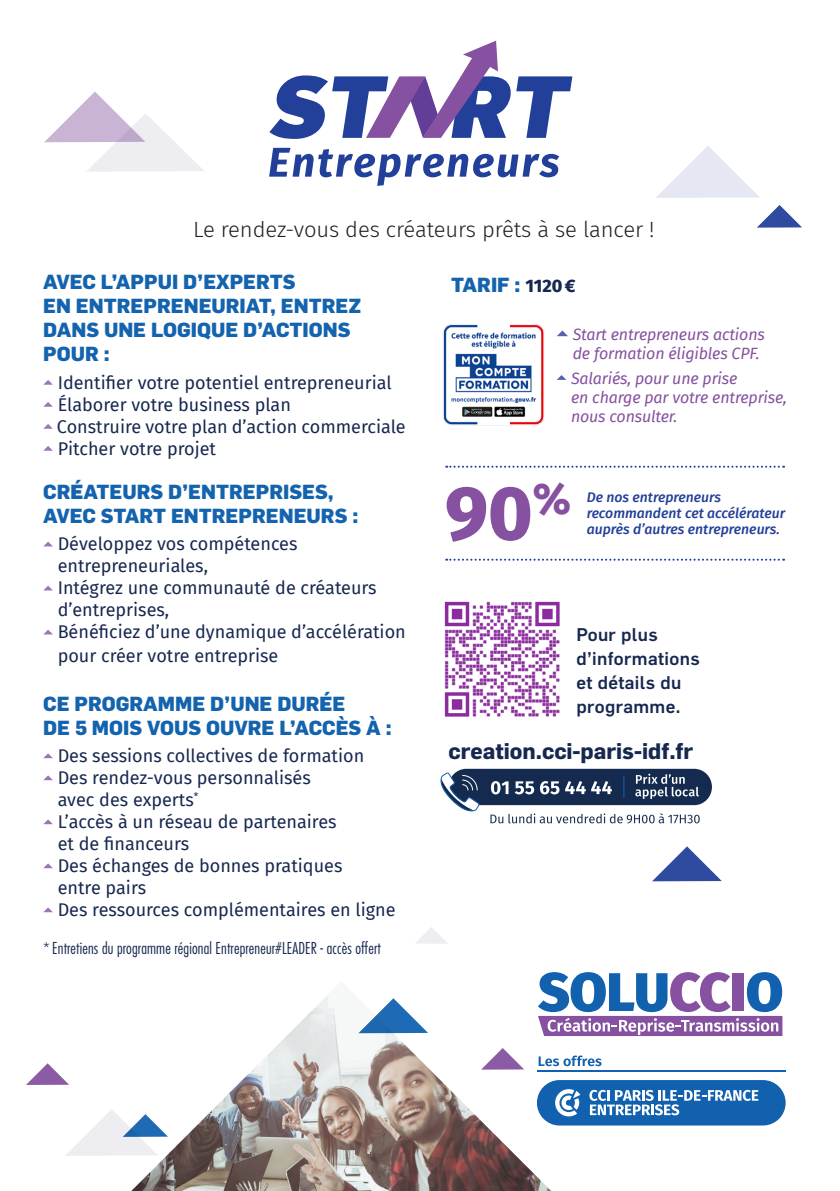
<style>
.page{position:relative;width:840px;height:1191px;background:#fff}
.page>*{position:absolute;margin:0;border:0;box-sizing:border-box;transform-origin:0 0}
.t1{font:800 76px "Fira Sans";color:#8551a0}
.t2{font:300 22px "Fira Sans";letter-spacing:-.005em;color:#231f20}
.t3{font:700 22px "Flama";color:#172850}
.t4{font:800 20px/24px "Flama";color:#1363ae}
.t5{font:18px/22px "Fira Sans";color:#172850}
.t6{font:500 18px/24px "Flama";letter-spacing:.02em;color:#172850}
.t7{font:italic 16px/19px "Fira Sans";letter-spacing:-.01em;color:#8551a0}
.t8{font:300 condensed 16px "Futura";letter-spacing:.01em;color:#172850}
.t9{font:italic 500 14px/16px "Fira Sans";color:#223f99}
.s1{font-family:"Fira Sans";font-size:18px;color:#172850}
</style>
<div class="page">
<img style="left:131px;top:995px;width:420px;height:196px">
<svg style="left:358px;top:998px;width:70px;height:35px"></svg>
<svg style="left:26px;top:1063px;width:43px;height:22px"></svg>
<svg style="left:481px;top:1048px;width:43px;height:21px"></svg>
<svg style="left:66px;top:1109px;width:102px;height:46px"></svg>
<svg style="left:43px;top:380px;width:10px;height:5px"></svg>
<svg style="left:43px;top:402px;width:10px;height:5px"></svg>
<svg style="left:43px;top:424px;width:10px;height:5px"></svg>
<svg style="left:43px;top:446px;width:10px;height:5px"></svg>
<svg style="left:44px;top:541px;width:9px;height:5px"></svg>
<svg style="left:44px;top:585px;width:9px;height:5px"></svg>
<svg style="left:44px;top:629px;width:9px;height:5px"></svg>
<svg style="left:43px;top:753px;width:10px;height:5px"></svg>
<svg style="left:43px;top:775px;width:10px;height:5px"></svg>
<svg style="left:43px;top:819px;width:10px;height:5px"></svg>
<svg style="left:43px;top:863px;width:10px;height:5px"></svg>
<svg style="left:43px;top:907px;width:10px;height:5px"></svg>
<svg style="left:557px;top:330px;width:10px;height:6px"></svg>
<svg style="left:557px;top:375px;width:9px;height:5px"></svg>
<svg style="left:416px;top:927px;width:31px;height:16px"></svg>
<svg style="left:537px;top:972px;width:245px;height:64px"></svg>
<svg style="left:538px;top:1055px;width:63px;height:11px"></svg>
<hr style="left:537px;top:1069px;width:248px;height:2px;background:#1161af">
<div style="left:536px;top:1080px;width:249px;height:45px;background:#1161af;border-radius:23px"></div>
<svg style="left:555px;top:1089px;width:25px;height:27px"></svg>
<svg style="left:589px;top:1089px;width:169px;height:26px"></svg>
<img style="left:444px;top:601px;width:116px;height:116px">
<div style="left:448px;top:769px;width:263px;height:36px;background:#152a4f;border-radius:18px"></div>
<svg style="left:635px;top:773px;width:63px;height:26px"></svg>
<svg style="left:623px;top:776px;width:1px;height:22px"></svg>
<svg style="left:490px;top:781px;width:18px;height:13px"></svg>
<svg style="left:514px;top:781px;width:97px;height:13px"></svg>
<svg style="left:440px;top:772px;width:39px;height:40px"></svg>
<svg style="left:490px;top:813px;width:208px;height:10px"></svg>
<img style="left:443px;top:324px;width:101px;height:102px">
<svg style="left:269px;top:148px;width:290px;height:38px"></svg>
<svg style="left:269px;top:41px;width:303px;height:98px"></svg>
<svg style="left:446px;top:466px;width:337px;height:2px"></svg>
<svg style="left:446px;top:558px;width:337px;height:2px"></svg>
<svg style="left:44px;top:91px;width:160px;height:81px"></svg>
<svg style="left:656px;top:146px;width:103px;height:52px"></svg>
<svg style="left:757px;top:205px;width:44px;height:23px"></svg>
<svg style="left:652px;top:846px;width:69px;height:35px"></svg>
<p class="t2" style="left:193px;top:214px;width:462px">Le rendez-vous des créateurs prêts à se lancer !</p>
<p class="t4" style="left:43px;top:269px;width:319px">AVEC L’APPUI D’EXPERTS<br>EN ENTREPRENEURIAT, ENTREZ<br>DANS UNE LOGIQUE D’ACTIONS<br>POUR :</p>
<p class="t5" style="left:58px;top:371px;width:335px">Identifier votre potentiel entrepreneurial</p>
<p class="t5" style="left:58px;top:393px;width:235px">Élaborer votre business plan</p>
<p class="t5" style="left:57px;top:415px;width:350px">Construire votre plan d’action commerciale</p>
<p class="t5" style="left:58px;top:437px;width:160px">Pitcher votre projet</p>
<p class="t4" style="left:43px;top:479px;width:316px">CRÉATEURS D’ENTREPRISES,<br>AVEC START ENTREPRENEURS :</p>
<p class="t5" style="left:58px;top:532px;width:241px">Développez vos compétences entrepreneuriales,</p>
<p class="t5" style="left:58px;top:576px;width:320px">Intégrez une communauté de créateurs d’entreprises,</p>
<p class="t5" style="left:58px;top:619px;width:349px;line-height:24px">Bénéficiez d’une dynamique d’accélération pour créer votre entreprise</p>
<p class="t4" style="left:43px;top:690px;width:349px">CE PROGRAMME D’UNE DURÉE<br>DE 5 MOIS VOUS OUVRE L’ACCÈS À :</p>
<p class="t5" style="left:58px;top:744px;width:308px">Des sessions collectives de formation</p>
<p class="t5" style="left:58px;top:766px;width:254px">Des rendez-vous personnalisés avec des experts<sup>*</sup></p>
<p class="t5" style="left:58px;top:810px;width:280px">L’accès à un réseau de partenaires et de financeurs</p>
<p class="t5" style="left:58px;top:854px;width:286px">Des échanges de bonnes pratiques entre pairs</p>
<p class="t5" style="left:58px;top:898px;width:339px">Des ressources complémentaires en ligne</p>
<p class="t8" style="left:43px;top:938px;width:339px">* Entretiens du programme régional Entrepreneur#LEADER - accès offert</p>
<p class="t4" style="left:451px;top:272px;width:126px">TARIF : <span class="s1">1120 €</span></p>
<p class="t7" style="left:572px;top:325px;width:193px">Start entrepreneurs actions de formation éligibles CPF.</p>
<p class="t7" style="left:570px;top:368px;width:217px">Salariés, pour une prise<br>en charge par votre entreprise, nous consulter.</p>
<p class="t1" style="left:445px;top:447px;width:127px">90<sup>%</sup></p>
<p class="t9" style="left:586px;top:488px;width:200px">De nos entrepreneurs recommandent cet accélérateur auprès d’autres entrepreneurs.</p>
<p class="t6" style="left:576px;top:622px;width:125px">Pour plus d’informations et détails du programme.</p>
<p class="t3" style="left:448px;top:737px;width:246px">creation.cci-paris-idf.fr</p>
</div>
